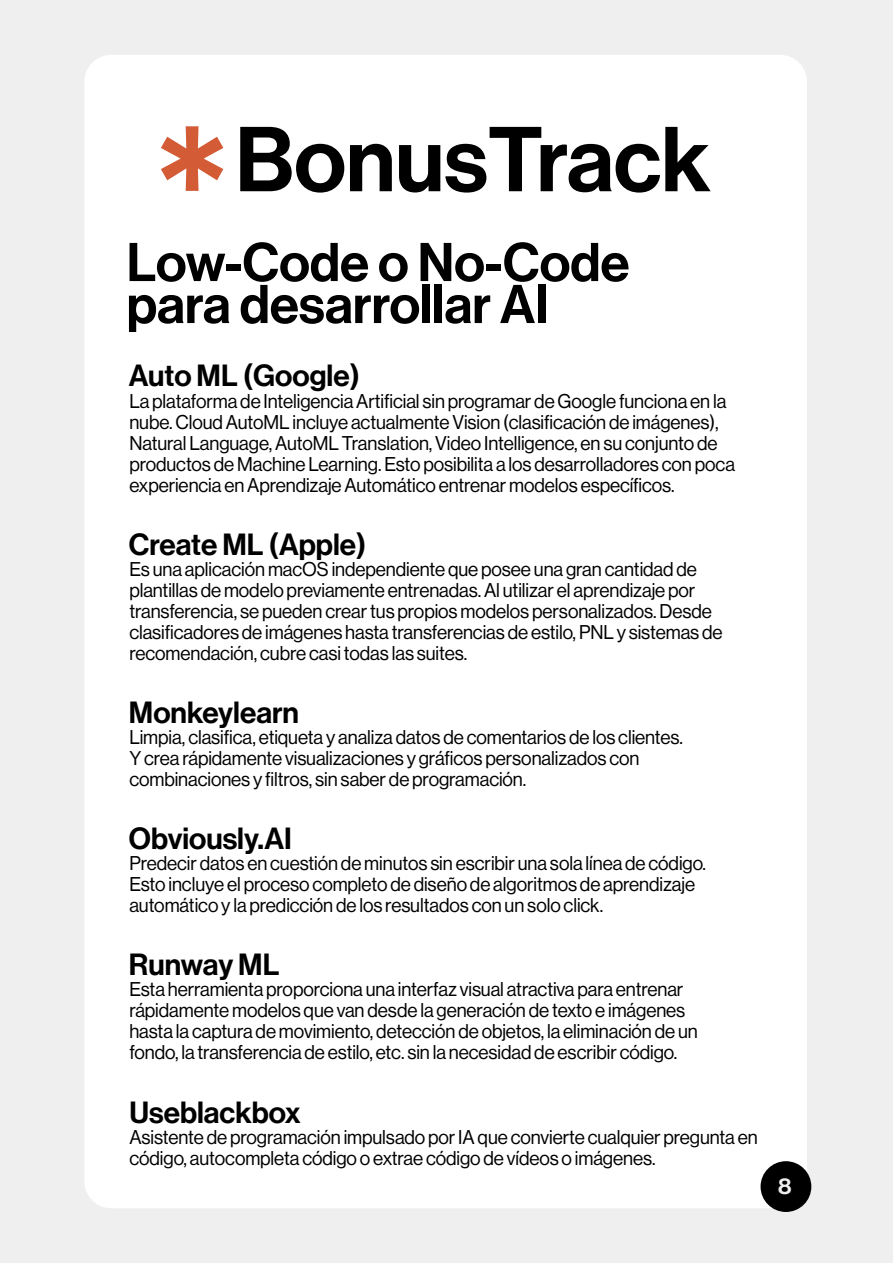
<style>
.page{position:relative;width:893px;height:1263px;background:#efefef}
.page>*{position:absolute;margin:0;border:0;box-sizing:border-box;transform-origin:0 0}
.t1{font:90px "Neue Haas Display Mediu";color:#000}
.t2{font:53.4px/42px "Neue Haas Display Mediu";color:#000}
.t3{font:30px "Neue Haas Display Mediu";color:#000}
.t4{font:22.5px "Neue Haas Display Mediu";color:#efefef}
.t5{font:19.5px/21px "N Haas Grotesk DS Pro 55 Rg";letter-spacing:-.005em;color:#000}
</style>
<div class="page">
<div style="left:84px;top:55px;width:723px;height:1153px;background:#fff;border-radius:27px"></div>
<svg style="left:161px;top:126px;width:62px;height:65px"></svg>
<div style="left:761px;top:1161px;width:50px;height:51px;background:#000;border-radius:50%"></div>
<h1 class="t1" style="left:235px;top:108px;width:477px">BonusTrack</h1>
<h2 class="t2" style="left:127px;top:242px;width:504px">Low-Code o No-Code para desarrollar AI</h2>
<h3 class="t3" style="left:129px;top:358px;width:233px">Auto ML (Google)</h3>
<p class="t5" style="left:129px;top:390px;width:607px">La plataforma de Inteligencia Artificial sin programar de Google funciona en la nube. Cloud AutoML incluye actualmente Vision (clasificación de imágenes), Natural Language, AutoML Translation, Video Intelligence, en su conjunto de productos de Machine Learning. Esto posibilita a los desarrolladores con poca experiencia en Aprendizaje Automático entrenar modelos específicos.</p>
<h3 class="t3" style="left:129px;top:527px;width:239px">Create ML (Apple)</h3>
<p class="t5" style="left:129px;top:558px;width:595px">Es una aplicación macOS independiente que posee una gran cantidad de plantillas de modelo previamente entrenadas. Al utilizar el aprendizaje por transferencia, se pueden crear tus propios modelos personalizados. Desde clasificadores de imágenes hasta transferencias de estilo, PNL y sistemas de recomendación, cubre casi todas las suites.</p>
<h3 class="t3" style="left:129px;top:695px;width:172px">Monkeylearn</h3>
<p class="t5" style="left:129px;top:726px;width:555px">Limpia, clasifica, etiqueta y analiza datos de comentarios de los clientes.<br>Y crea rápidamente visualizaciones y gráficos personalizados con combinaciones y filtros, sin saber de programación.</p>
<h3 class="t3" style="left:129px;top:821px;width:164px">Obviously.AI</h3>
<p class="t5" style="left:129px;top:853px;width:578px">Predecir datos en cuestión de minutos sin escribir una sola línea de código.<br>Esto incluye el proceso completo de diseño de algoritmos de aprendizaje automático y la predicción de los resultados con un solo click.</p>
<h3 class="t3" style="left:129px;top:947px;width:152px">Runway ML</h3>
<p class="t5" style="left:129px;top:979px;width:570px">Esta herramienta proporciona una interfaz visual atractiva para entrenar rápidamente modelos que van desde la generación de texto e imágenes hasta la captura de movimiento, detección de objetos, la eliminación de un fondo, la transferencia de estilo, etc. sin la necesidad de escribir código.</p>
<h3 class="t3" style="left:129px;top:1095px;width:173px">Useblackbox</h3>
<p class="t5" style="left:129px;top:1127px;width:630px">Asistente de programación impulsado por IA que convierte cualquier pregunta en código, autocompleta código o extrae código de vídeos o imágenes.</p>
<p class="t4" style="left:778px;top:1173px;width:15px">8</p>
</div>
